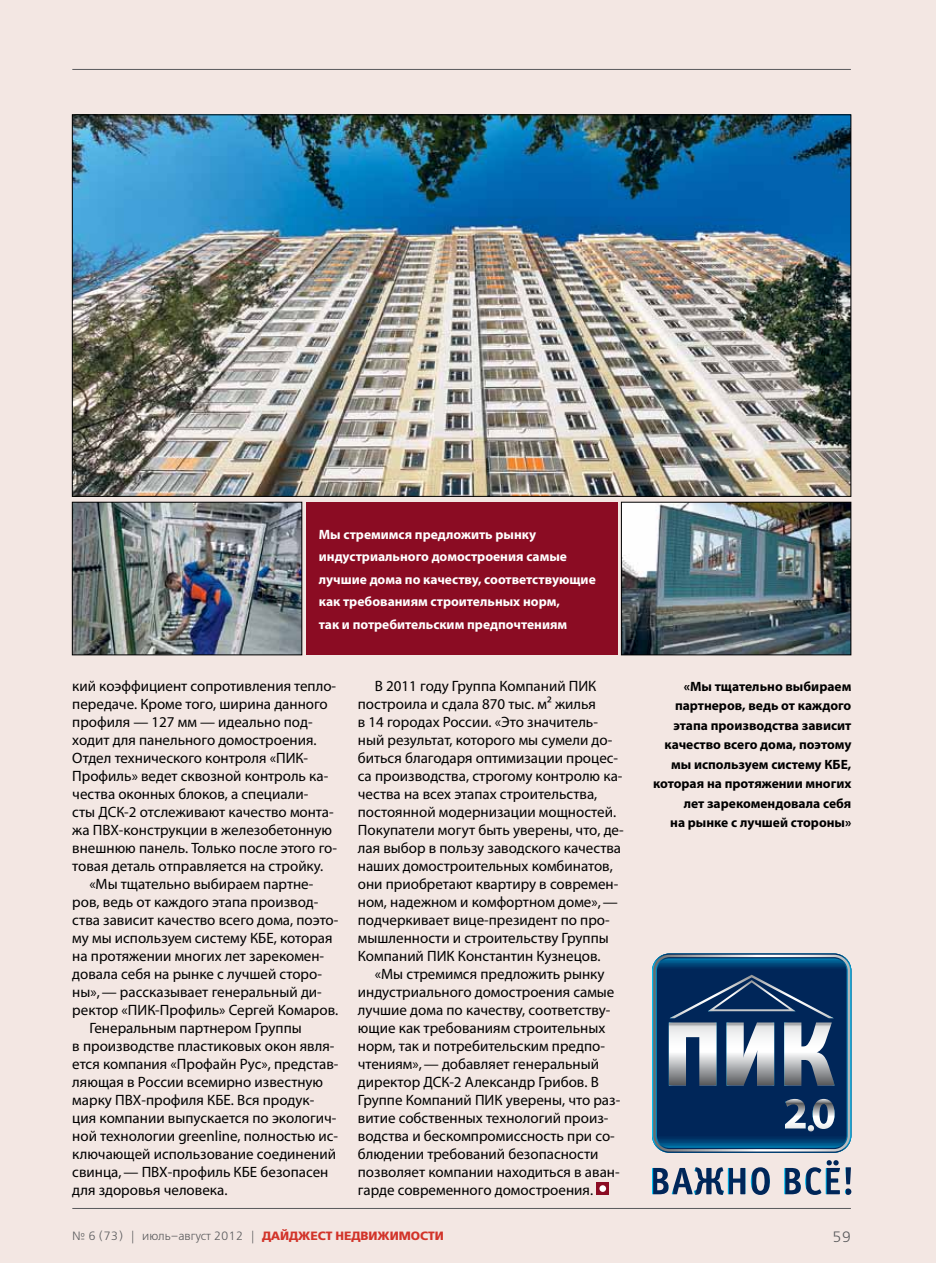
<style>
.page{position:relative;width:936px;height:1263px;background:#fff}
.page>*{position:absolute;margin:0;border:0;box-sizing:border-box;transform-origin:0 0}
.t1{font:15px/18px "Myriad Pro";color:#000}
.t2{font:15px "Free Set Light C";color:#58595b}
.t3{font:700 13.5px/19.5px "Myriad Pro";color:#000;text-align:right}
.t4{font:700 13.5px/22.5px "Myriad Pro";color:#fff}
.t5{font:12px "Free Set Light C";color:#58595b}
.s1{font-family:"Free Set Bold C";color:#d2342a}
</style>
<div class="page">
<div style="left:0;top:0;width:935px;height:1263px;background:#f3e7e3"></div>
<hr style="left:72px;top:69px;width:778px;height:1px;background:#58595b">
<div style="left:596px;top:1182px;width:13px;height:13px;background:#8b0c23"></div>
<div style="left:599px;top:1185px;width:7px;height:7px;background:#fff;border-radius:50%"></div>
<img style="left:74px;top:117px;width:775px;height:378px">
<div style="left:306px;top:502px;width:311px;height:153px;background:#8b0c23"></div>
<hr style="left:72px;top:1208px;width:778px;height:1px;background:#58595b">
<svg style="left:652px;top:953px;width:199px;height:200px;background:#35587e"></svg>
<svg style="left:652px;top:1167px;width:118px;height:28px"></svg>
<svg style="left:784px;top:1160px;width:67px;height:35px"></svg>
<img style="left:74px;top:504px;width:226px;height:149px">
<div style="left:72px;top:502px;width:230px;height:153px;border:1px solid #000"></div>
<img style="left:623px;top:504px;width:226px;height:149px">
<div style="left:621px;top:502px;width:230px;height:153px;border:1px solid #000"></div>
<p class="t4" style="left:319px;top:522px;width:278px">Мы стремимся предложить рынку индустриального домостроения самые лучшие дома по качеству, соответствующие как требованиям строительных норм,<br>так и потребительским предпочтениям</p>
<p class="t1" style="left:72px;top:677px;width:265px">кий коэффициент сопротивления тепло-</p>
<p class="t1" style="left:72px;top:695px;width:257px">передаче. Кроме того, ширина данного</p>
<p class="t1" style="left:72px;top:713px;width:242px">профиля — 127 мм — идеально под-</p>
<p class="t1" style="left:72px;top:731px;width:246px">ходит для панельного домостроения.</p>
<p class="t1" style="left:72px;top:749px;width:237px">Отдел технического контроля «ПИК-</p>
<p class="t1" style="left:72px;top:767px;width:257px">Профиль» ведет сквозной контроль ка-</p>
<p class="t1" style="left:72px;top:785px;width:237px">чества оконных блоков, а специали-</p>
<p class="t1" style="left:72px;top:803px;width:263px">сты ДСК-2 отслеживают качество монта-</p>
<p class="t1" style="left:72px;top:821px;width:261px">жа ПВХ-конструкции в железобетонную</p>
<p class="t1" style="left:72px;top:839px;width:266px">внешнюю панель. Только после этого го-</p>
<p class="t1" style="left:72px;top:857px;width:252px">товая деталь отправляется на стройку.</p>
<p class="t1" style="left:89px;top:875px;width:225px">«Мы тщательно выбираем партне-</p>
<p class="t1" style="left:72px;top:893px;width:248px">ров, ведь от каждого этапа производ-</p>
<p class="t1" style="left:72px;top:911px;width:267px">ства зависит качество всего дома, поэто-</p>
<p class="t1" style="left:72px;top:929px;width:262px">му мы используем систему КБЕ, которая</p>
<p class="t1" style="left:72px;top:947px;width:253px">на протяжении многих лет зарекомен-</p>
<p class="t1" style="left:72px;top:965px;width:251px">довала себя на рынке с лучшей сторо-</p>
<p class="t1" style="left:72px;top:983px;width:251px">ны»,— рассказывает генеральный ди-</p>
<p class="t1" style="left:72px;top:1001px;width:267px">ректор «ПИК-Профиль» Сергей Комаров.</p>
<p class="t1" style="left:89px;top:1019px;width:214px">Генеральным партнером Группы</p>
<p class="t1" style="left:72px;top:1037px;width:264px">в производстве пластиковых окон явля-</p>
<p class="t1" style="left:72px;top:1055px;width:267px">ется компания «Профайн Рус», представ-</p>
<p class="t1" style="left:72px;top:1073px;width:252px">ляющая в России всемирно известную</p>
<p class="t1" style="left:72px;top:1091px;width:243px">марку ПВХ-профиля КБЕ. Вся продук-</p>
<p class="t1" style="left:72px;top:1109px;width:265px">ция компании выпускается по экологич-</p>
<p class="t1" style="left:72px;top:1127px;width:267px">ной технологии greenline, полностью ис-</p>
<p class="t1" style="left:72px;top:1145px;width:265px">ключающей использование соединений</p>
<p class="t1" style="left:72px;top:1163px;width:257px">свинца,— ПВХ-профиль КБЕ безопасен</p>
<p class="t1" style="left:72px;top:1181px;width:157px">для здоровья человека.</p>
<p class="t1" style="left:358px;top:677px;width:267px;text-indent:17px">В 2011 году Группа Компаний ПИК построила и сдала 870 тыс. м² жилья<br>в 14 городах России. «Это значитель&shy;ный результат, которого мы сумели до&shy;биться благодаря оптимизации процес&shy;са производства, строгому контролю ка&shy;чества на всех этапах строительства, постоянной модернизации мощностей.<br>Покупатели могут быть уверены, что, де&shy;лая выбор в пользу заводского качества наших домостроительных комбинатов, они приобретают квартиру в современ&shy;ном, надежном и комфортном доме»,— подчеркивает вице-президент по про&shy;мышленности и строительству Группы Компаний ПИК Константин Кузнецов.</p>
<p class="t1" style="left:358px;top:965px;width:264px;text-indent:17px">«Мы стремимся предложить рынку индустриального домостроения самые лучшие дома по качеству, соответству&shy;ющие как требованиям строительных норм, так и потребительским предпо&shy;чтениям»,— добавляет генеральный директор ДСК-2 Александр Грибов. В Группе Компаний ПИК уверены, что раз&shy;витие собственных технологий произ&shy;водства и бескомпромиссность при со&shy;блюдении требований безопасности позволяет компании находиться в аван&shy;гарде современного домостроения.</p>
<p class="t5" style="left:72px;top:1230px;width:373px">№ 6 (73) | июль–август 2012 | <span class="s1">ДАЙДЖЕСТ НЕДВИЖИМОСТИ</span></p>
<p class="t3" style="left:653px;top:676px;width:200px">«Мы тщательно выбираем партнеров, ведь от каждого этапа производства зависит качество всего дома, поэтому мы используем систему КБЕ, которая на протяжении многих лет зарекомендовала себя<br>на рынке с лучшей стороны»</p>
<p class="t2" style="left:832px;top:1229px;width:20px">59</p>
</div>
